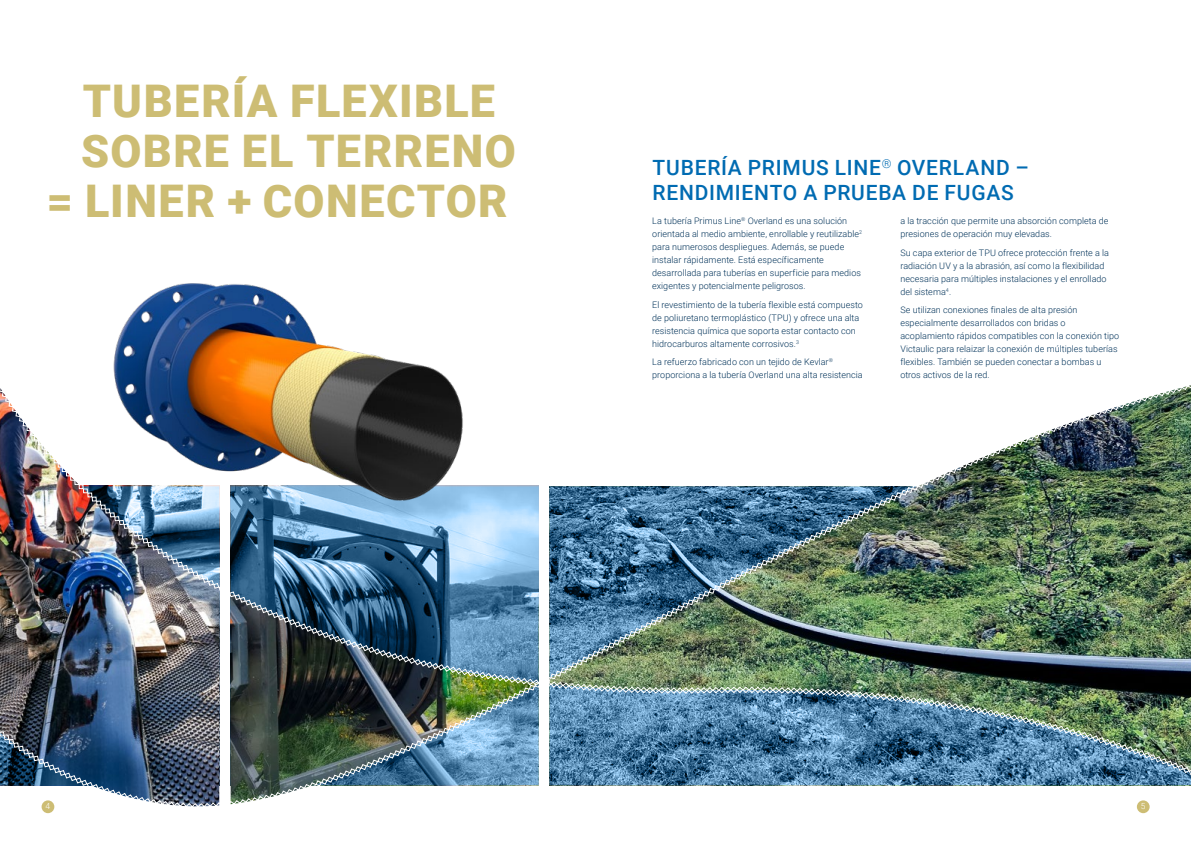
<style>
.page{position:relative;width:1191px;height:842px;background:#fff}
.page>*{position:absolute;margin:0;border:0;box-sizing:border-box;transform-origin:0 0}
.t1{font:900 45px "Roboto";letter-spacing:.03em;color:#cdbd74}
.t2{font:500 21px/25px "Roboto";letter-spacing:.035em;color:#006bb2}
.t3{font:300 9px/13px "Roboto";letter-spacing:.005em;color:#003259}
.t4{font:300 8.4px "Roboto";color:#fff}
</style>
<div class="page">
<img style="left:0;top:385px;width:1191px;height:425px">
<img style="left:96px;top:283px;width:375px;height:229px">
<div style="left:42px;top:800px;width:12px;height:13px;background:#cdbd74;border-radius:50%"></div>
<div style="left:1136px;top:800px;width:13px;height:13px;background:#cdbd74;border-radius:50%"></div>
<h1 class="t1" style="left:83px;top:70px;width:414px">TUBERÍA FLEXIBLE</h1>
<h1 class="t1" style="left:81px;top:120px;width:436px">SOBRE EL TERRENO</h1>
<h1 class="t1" style="left:47px;top:170px;width:462px">= LINER + CONECTOR</h1>
<h2 class="t2" style="left:652px;top:154px;width:378px">TUBERÍA PRIMUS LINE<sup>®</sup> OVERLAND –<br>RENDIMIENTO A PRUEBA DE FUGAS</h2>
<p class="t3" style="left:652px;top:214px;width:211px">La tubería Primus Line<sup>®</sup> Overland es una solución orientada al medio ambiente, enrollable y reutilizable<sup>2 </sup>para numerosos despliegues. Además, se puede instalar rápidamente. Está específicamente desarrollada para tuberías en superficie para medios exigentes y potencialmente peligrosos.</p>
<p class="t3" style="left:652px;top:297px;width:212px">El revestimiento de la tubería flexible está compuesto de poliuretano termoplástico (TPU) y ofrece una alta resistencia química que soporta estar contacto con hidrocarburos altamente corrosivos.<sup>3</sup></p>
<p class="t3" style="left:652px;top:355px;width:212px">La refuerzo fabricado con un tejido de Kevlar<sup>® </sup>proporciona a la tubería Overland una alta resistencia</p>
<p class="t3" style="left:900px;top:214px;width:210px">a la tracción que permite una absorción completa de presiones de operación muy elevadas.</p>
<p class="t3" style="left:900px;top:245px;width:210px">Su capa exterior de TPU ofrece protección frente a la radiación UV y a la abrasión, así como la flexibilidad necesaria para múltiples instalaciones y el enrollado del sistema<sup>4</sup>.</p>
<p class="t3" style="left:900px;top:303px;width:220px">Se utilizan conexiones finales de alta presión especialmente desarrollados con bridas o acoplamiento rápidos compatibles con la conexión tipo Victaulic para relaizar la conexión de múltiples tuberías flexibles. También se pueden conectar a bombas u otros activos de la red.</p>
<p class="t4" style="left:46px;top:800px;width:6px">4</p>
<p class="t4" style="left:1141px;top:800px;width:6px">5</p>
</div>
